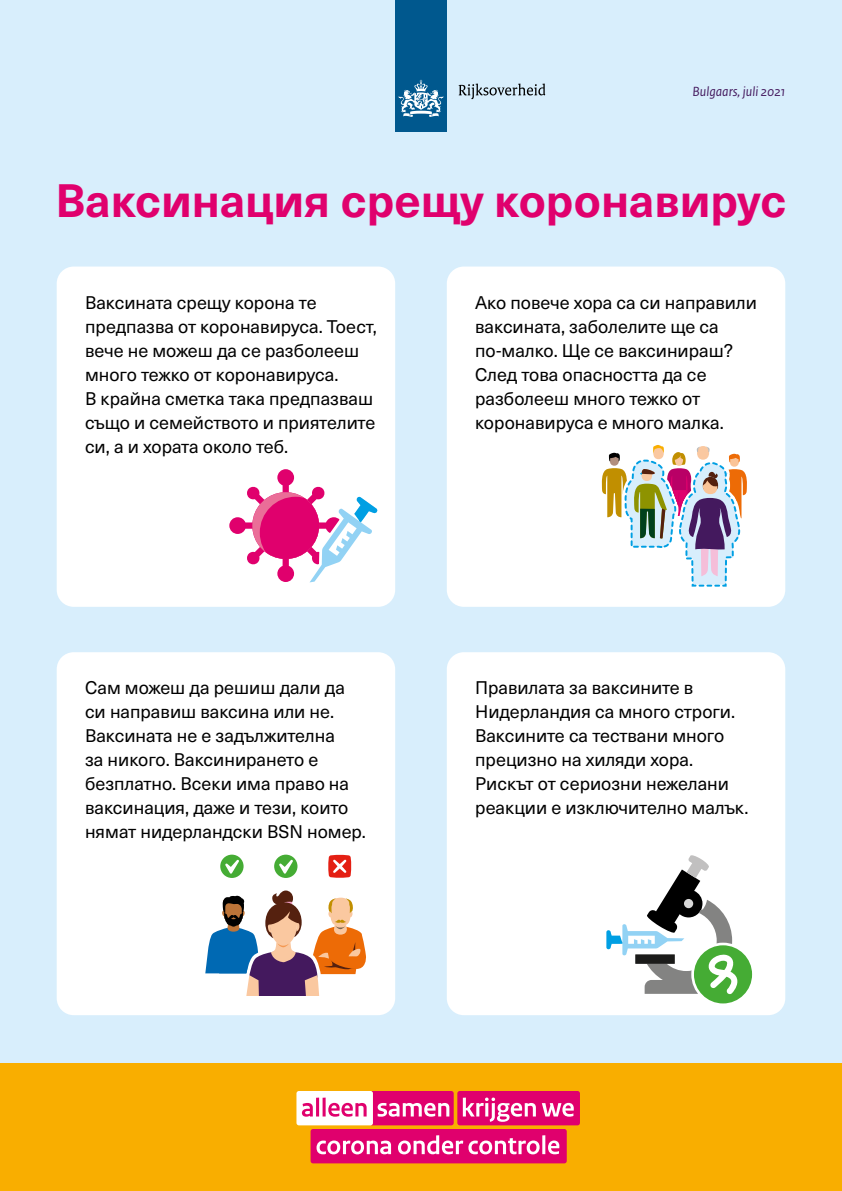
<style>
.page{position:relative;width:842px;height:1191px;background:#d8eefc}
.page>*{position:absolute;margin:0;border:0;box-sizing:border-box;transform-origin:0 0}
.t1{font:700 46px "Neue Haas Unica W1 G";color:#e0006d}
.P_-_Platte_tekst{font:18px/24px "Neue Haas Unica W1 G";color:#000}
.t2{font:italic 14px "Rijksoverheid Sans Text";color:#44195e}
</style>
<div class="page">
<div style="left:0;top:1063px;width:842px;height:128px;background:#f9ae00"></div>
<div style="left:57px;top:266px;width:338px;height:341px;background:#fff;border-radius:17px"></div>
<div style="left:447px;top:266px;width:338px;height:341px;background:#fff;border-radius:17px"></div>
<div style="left:57px;top:652px;width:338px;height:363px;background:#fff;border-radius:17px"></div>
<div style="left:447px;top:652px;width:338px;height:363px;background:#fff;border-radius:17px"></div>
<div style="left:457px;top:1091px;width:123px;height:34px;background:#e0006d;border-radius:3px"></div>
<div style="left:296px;top:1091px;width:77px;height:34px;background:#fff;border-radius:3px"></div>
<div style="left:311px;top:1129px;width:256px;height:34px;background:#e0006d;border-radius:3px"></div>
<svg style="left:302px;top:1103px;width:11px;height:13px"></svg>
<hr style="left:316px;top:1097px;width:3px;height:19px;background:#e0006d">
<hr style="left:323px;top:1097px;width:3px;height:19px;background:#e0006d">
<svg style="left:328px;top:1091px;width:126px;height:34px"></svg>
<svg style="left:463px;top:1097px;width:73px;height:24px"></svg>
<svg style="left:542px;top:1102px;width:32px;height:14px"></svg>
<svg style="left:317px;top:1140px;width:74px;height:14px"></svg>
<svg style="left:398px;top:1135px;width:142px;height:19px"></svg>
<hr style="left:542px;top:1135px;width:3px;height:19px;background:#fff">
<svg style="left:548px;top:1140px;width:11px;height:14px"></svg>
<div style="left:395px;top:0;width:52px;height:132px;background:#00588e"></div>
<svg style="left:399px;top:80px;width:44px;height:37px"></svg>
<svg style="left:459px;top:84px;width:86px;height:15px"></svg>
<svg style="left:205px;top:890px;width:161px;height:105px"></svg>
<div style="left:274px;top:854px;width:23px;height:24px;background:#45ac34;border-radius:50%"></div>
<svg style="left:279px;top:859px;width:14px;height:14px"></svg>
<div style="left:220px;top:854px;width:24px;height:24px;background:#45ac34;border-radius:50%"></div>
<svg style="left:225px;top:859px;width:14px;height:14px"></svg>
<svg style="left:328px;top:855px;width:23px;height:22px"></svg>
<svg style="left:601px;top:445px;width:146px;height:142px"></svg>
<svg style="left:229px;top:469px;width:149px;height:114px"></svg>
<svg style="left:606px;top:855px;width:147px;height:149px"></svg>
<p class="t2" style="left:692px;top:84px;width:94px">Bulgaars, juli 2021</p>
<h1 class="t1" style="left:56px;top:165px;width:732px">Ваксинация срещу коронавирус</h1>
<h2 class="P_-_Platte_tekst" style="left:85px;top:289px;width:293px">Ваксината срещу корона те предпазва от коронавируса. Тоест, вече не можеш да се разболееш много тежко от коронавируса.<br>В крайна сметка така предпазваш също и семейството и приятелите си, а и хората около теб.</h2>
<h2 class="P_-_Platte_tekst" style="left:475px;top:289px;width:283px">Ако повече хора са си направили ваксината, заболелите ще са по-малко. Ще се ваксинираш?<br>След това опасността да се разболееш много тежко от коронавируса е много малка.</h2>
<h2 class="P_-_Platte_tekst" style="left:85px;top:675px;width:282px">Сам можеш да решиш дали да си направиш ваксина или не.<br>Ваксината не е задължителна<br>за никого. Ваксинирането е безплатно. Всеки има право на ваксинация, даже и тези, които нямат нидерландски BSN номер.</h2>
<h2 class="P_-_Platte_tekst" style="left:475px;top:675px;width:275px">Правилата за ваксините в<br>Нидерландия са много строги.<br>Ваксините са тествани много прецизно на хиляди хора.<br>Рискът от сериозни нежелани реакции е изключително малък.</h2>
</div>
